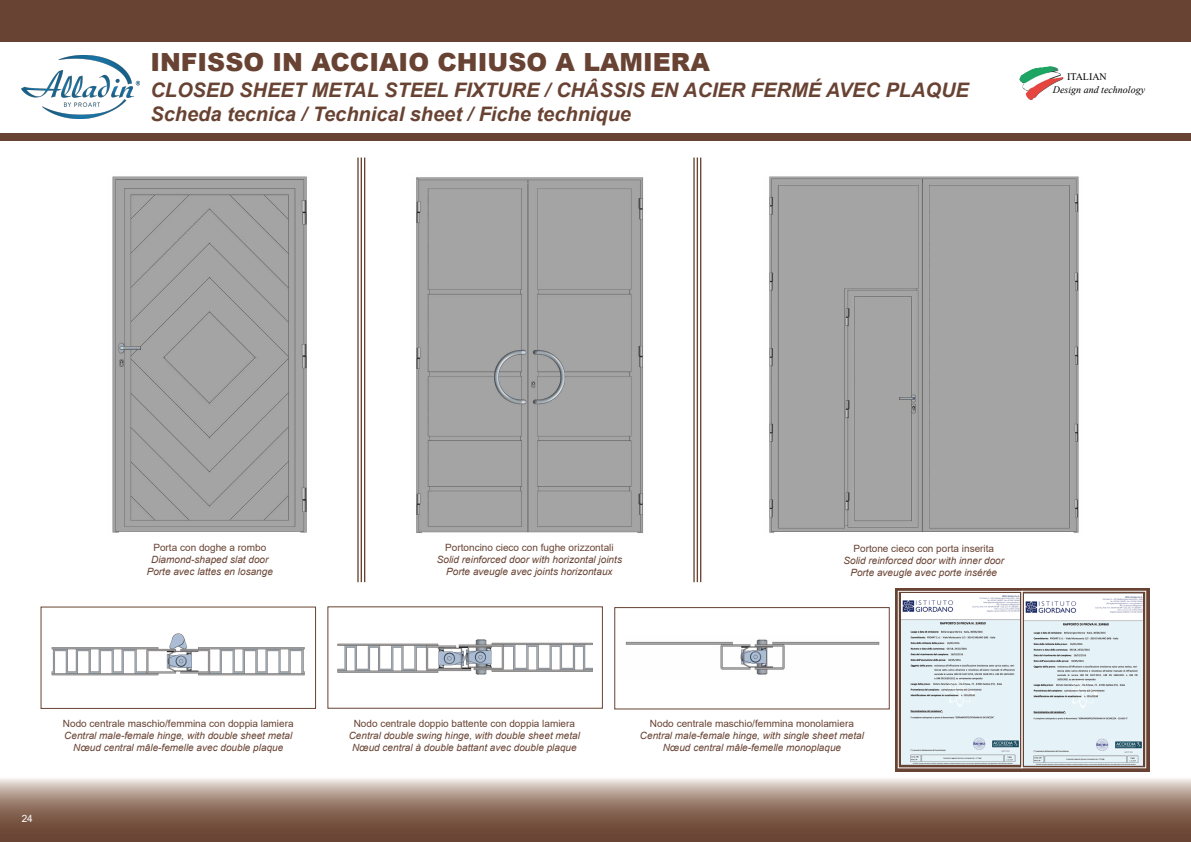
<style>
.page{position:relative;width:1191px;height:842px;background:#fff}
.page>*{position:absolute;margin:0;border:0;box-sizing:border-box;transform-origin:0 0}
.t1{font:900 25px "Arial";color:#684232}
.t2{font:italic 700 20px/24px "Arial";color:#684232}
.t3{font:italic 10px/12px "Arial";color:#684232;text-align:center}
.t4{font:10px "Arial";color:#684232}
.t5{font:italic 10px "Times New Roman";color:#000}
.t6{font:10px "Times New Roman";color:#000}
.t7{font:10px "Arial";color:#fff}
</style>
<div class="page">
<hr style="left:364px;top:158px;width:1px;height:424px;background:#684232">
<hr style="left:361px;top:158px;width:1px;height:424px;background:#684232">
<hr style="left:357px;top:158px;width:2px;height:424px;background:#684232">
<hr style="left:700px;top:158px;width:1px;height:424px;background:#684232">
<hr style="left:696px;top:158px;width:2px;height:424px;background:#684232">
<hr style="left:693px;top:158px;width:1px;height:424px;background:#684232">
<img style="left:112px;top:176px;width:195px;height:357px">
<img style="left:416px;top:177px;width:227px;height:356px">
<div style="left:769px;top:176px;width:310px;height:357px;background:#a4a4a4"></div>
<div style="left:327px;top:606px;width:276px;height:103px;border:1px solid #684232"></div>
<div style="left:614px;top:607px;width:275px;height:102px;border:1px solid #684232"></div>
<div style="left:41px;top:607px;width:275px;height:102px;border:1px solid #684232"></div>
<img style="left:337px;top:639px;width:256px;height:36px">
<img style="left:625px;top:639px;width:255px;height:36px">
<img style="left:51px;top:633px;width:254px;height:43px">
<svg style="left:0;top:778px;width:1191px;height:64px;background:#977a6c"></svg>
<div style="left:0;top:0;width:1191px;height:141px;background:#684232"></div>
<div style="left:0;top:42px;width:1191px;height:91px;background:#fff"></div>
<img style="left:21px;top:56px;width:118px;height:63px">
<svg style="left:895px;top:588px;width:254px;height:183px;background:#896f64"></svg>
<img style="left:902px;top:594px;width:117px;height:171px">
<img style="left:1024px;top:594px;width:118px;height:171px">
<div style="left:1021px;top:591px;width:125px;height:177px;border:1px solid #fff"></div>
<div style="left:898px;top:591px;width:124px;height:177px;border:1px solid #fff"></div>
<img style="left:1019px;top:66px;width:45px;height:34px">
<h1 class="t1" style="left:150px;top:44px;width:561px">INFISSO IN ACCIAIO CHIUSO A LAMIERA</h1>
<h2 class="t2" style="left:150px;top:78px;width:820px">CLOSED SHEET METAL STEEL FIXTURE / CHÂSSIS EN ACIER FERMÉ AVEC PLAQUE<br>Scheda tecnica / Technical sheet / Fiche technique</h2>
<p class="t5" style="left:1053px;top:83px;width:94px">Design and technology</p>
<p class="t6" style="left:1067px;top:70px;width:41px">ITALIAN</p>
<p class="t4" style="left:153px;top:541px;width:114px">Porta con doghe a rombo</p>
<p class="t3" style="left:147px;top:554px;width:128px">Diamond-shaped slat door<br>Porte avec lattes en losange</p>
<p class="t4" style="left:445px;top:541px;width:170px">Portoncino cieco con fughe orizzontali</p>
<p class="t3" style="left:437px;top:554px;width:187px">Solid reinforced door with horizontal joints<br>Porte aveugle avec joints horizontaux</p>
<p class="t4" style="left:853px;top:541px;width:142px">Portone cieco con porta inserita</p>
<p class="t3" style="left:843px;top:554px;width:162px">Solid reinforced door with inner door<br>Porte aveugle avec porte insérée</p>
<p class="t7" style="left:22px;top:811px;width:13px">24</p>
<p class="t4" style="left:63px;top:716px;width:232px">Nodo centrale maschio/femmina con doppia lamiera</p>
<p class="t3" style="left:64px;top:730px;width:229px">Central male-female hinge, with double sheet metal<br>Nœud central mâle-femelle avec double plaque</p>
<p class="t4" style="left:354px;top:716px;width:223px">Nodo centrale doppio battente con doppia lamiera</p>
<p class="t3" style="left:349px;top:730px;width:233px">Central double swing hinge, with double sheet metal<br>Nœud central à double battant avec double plaque</p>
<p class="t4" style="left:650px;top:716px;width:205px">Nodo centrale maschio/femmina monolamiera</p>
<p class="t3" style="left:640px;top:730px;width:225px">Central male-female hinge, with single sheet metal<br>Nœud central mâle-femelle monoplaque</p>
</div>
